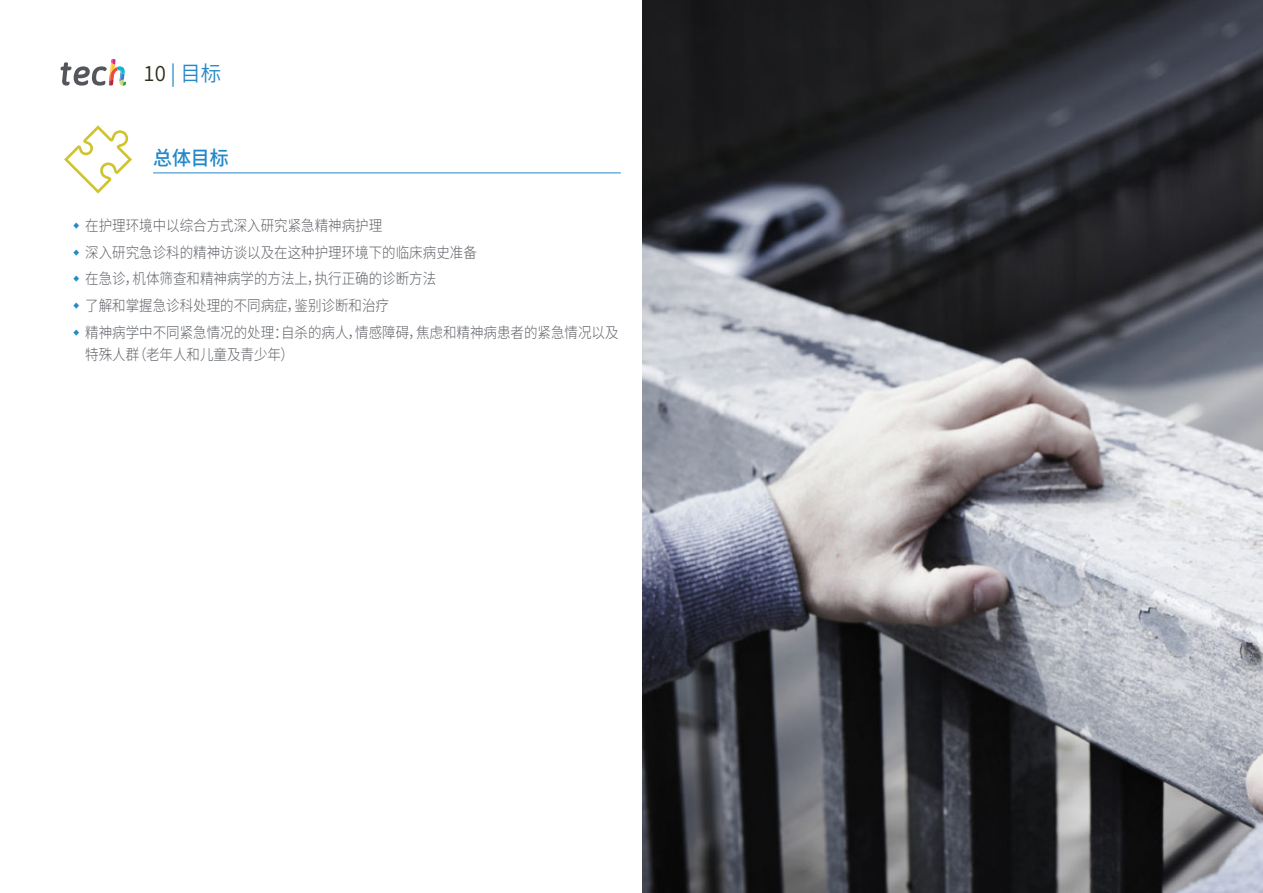
<style>
.page{position:relative;width:1263px;height:893px;background:#fff}
.page>*{position:absolute;margin:0;border:0;box-sizing:border-box;transform-origin:0 0}
.t1{font:21px "Source Han Sans CN";color:#2488c9}
.t2{font:500 19.5px "Source Han Sans CN";color:#2488c9}
.t3{font:300 15px/26.7px "Source Han Sans CN";color:#61646a;scale:.9 1}
.s1{color:#312e20}
</style>
<div class="page">
<hr style="left:153px;top:173px;width:468px;height:1px;background:#2488c9">
<svg style="left:64px;top:125px;width:68px;height:69px"></svg>
<img style="left:642px;top:0;width:621px;height:893px">
<svg style="left:61px;top:59px;width:65px;height:27px"></svg>
<h1 class="t1" style="left:144px;top:61px;width:79px"><span class="s1">10</span> | 目标</h1>
<h2 class="t2" style="left:153px;top:147px;width:77px">总体目标</h2>
<p class="t3" style="left:85px;top:212px;width:594px">在护理环境中以综合方式深入研究紧急精神病护理<br>深入研究急诊科的精神访谈以及在这种护理环境下的临床病史准备<br>在急诊，机体筛查和精神病学的方法上，执行正确的诊断方法<br>了解和掌握急诊科处理的不同病症，鉴别诊断和治疗<br>精神病学中不同紧急情况的处理：自杀的病人，情感障碍，焦虑和精神病患者的紧急情况以及</p>
<p class="t3" style="left:85px;top:342px;width:233px">特殊人群（老年人和儿童及青少年）</p>
</div>
